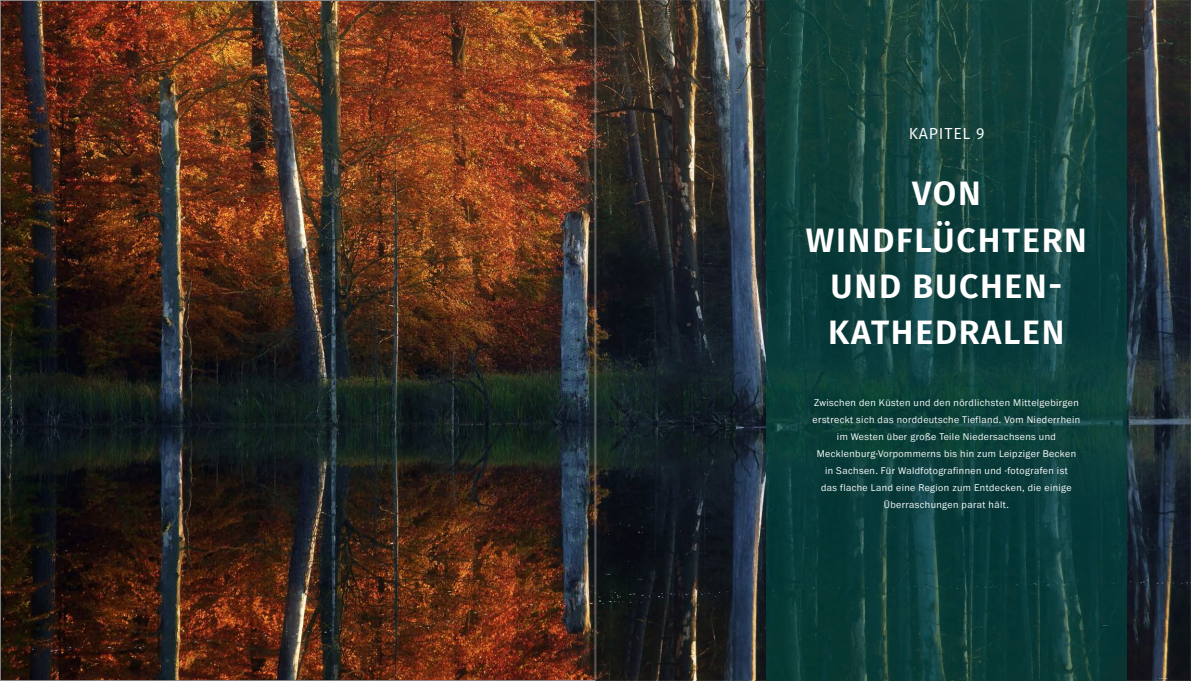
<style>
.page{position:relative;width:1191px;height:681px;background:#fff}
.page>*{position:absolute;margin:0;border:0;box-sizing:border-box;transform-origin:0 0}
.t1{font:600 34px/46px "Fira Sans";letter-spacing:.05em;color:#fff;text-align:center}
.t2{font:16px "Fira Sans";letter-spacing:.05em;color:#fff}
.t3{font:300 10px/17px "Franklin ITC Pro";letter-spacing:.04em;color:#fff;text-align:center}
</style>
<div class="page">
<img style="left:0;top:0;width:595px;height:680px">
<svg style="left:630px;top:0;width:526px;height:679px;background:#163939"></svg>
<img style="left:595px;top:0;width:171px;height:36px">
<img style="left:1126px;top:0;width:65px;height:36px">
<img style="left:595px;top:35px;width:35px;height:645px">
<img style="left:1156px;top:35px;width:35px;height:645px">
<img style="left:629px;top:679px;width:528px;height:1px">
<h2 class="t2" style="left:908px;top:122px;width:77px">KAPITEL 9</h2>
<h1 class="t1" style="left:806px;top:168px;width:282px">VON<br>WINDFLÜCHTERN<br>UND BUCHEN-<br>KATHEDRALEN</h1>
<p class="t3" style="left:812px;top:394px;width:269px">Zwischen den Küsten und den nördlichsten Mittelgebirgen erstreckt sich das norddeutsche Tiefland. Vom Niederrhein im Westen über große Teile Niedersachsens und Mecklenburg-Vorpommerns bis hin zum Leipziger Becken in Sachsen. Für Waldfotografinnen und -fotografen ist<br>das flache Land eine Region zum Entdecken, die einige Überraschungen parat hält.</p>
</div>
